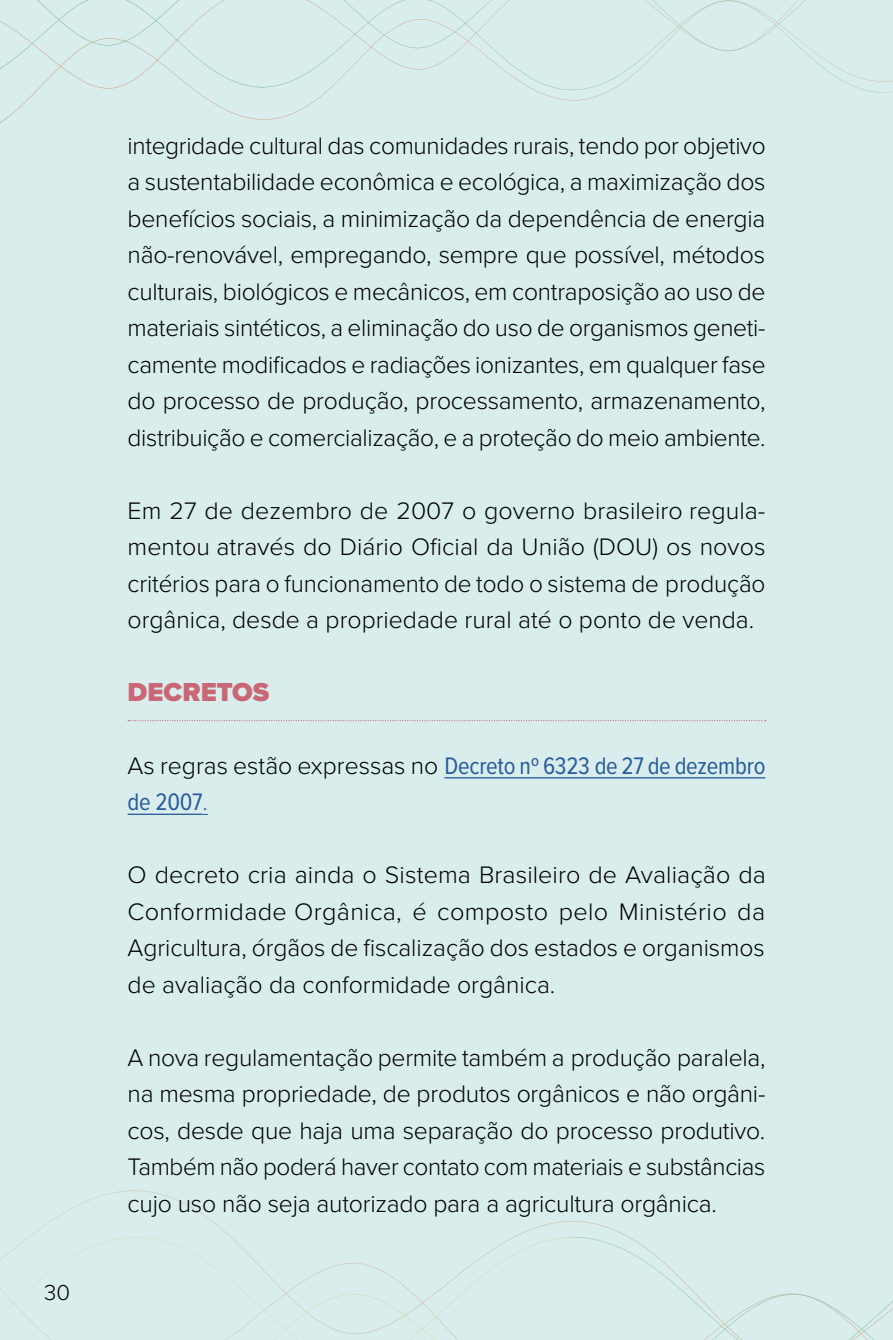
<style>
.page{position:relative;width:893px;height:1340px;background:#fff}
.page>*{position:absolute;margin:0;border:0;box-sizing:border-box;transform-origin:0 0}
.t1{font:900 27px "Proxima Nova";color:#c96776}
.t2{font:300 24.75px/36.4px "Proxima Nova";letter-spacing:-.01em;color:#000;text-align:justify}
.t3{font:24.75px/36.4px "Proxima Nova Cond";letter-spacing:-.01em;color:#275b9b}
.t4{font:300 22.5px "Proxima Nova";color:#000}
.s1{font-family:"Proxima Nova";font-weight:300;color:#000}
.s2{font-family:"Proxima Nova";font-weight:300}
</style>
<div class="page">
<div style="left:0;top:0;width:893px;height:1339px;background:#d9edec"></div>
<svg style="left:0;top:0;width:893px;height:123px"></svg>
<svg style="left:0;top:1190px;width:893px;height:149px"></svg>
<svg style="left:128px;top:720px;width:638px;height:1px"></svg>
<hr style="left:444px;top:777px;width:321px;height:1px;background:#275b9b">
<hr style="left:128px;top:813px;width:75px;height:2px;background:#275b9b">
<p class="t4" style="left:44px;top:1275px;width:27px">30</p>
<p class="t2" style="left:128px;top:126px;width:640px">integridade cultural das comunidades rurais, tendo por objetivo a sustentabilidade econômica e ecológica, a maximização dos benefícios sociais, a minimização da dependência de energia não-renovável, empregando, sempre que possível, métodos culturais, biológicos e mecânicos, em contraposição ao uso de materiais sintéticos, a eliminação do uso de organismos geneti&shy;camente modificados e radiações ionizantes, em qualquer fase do processo de produção, processamento, armazenamento, distribuição e comercialização, e a proteção do meio ambiente.</p>
<p class="t2" style="left:128px;top:491px;width:639px">Em 27 de dezembro de 2007 o governo brasileiro regula&shy;mentou através do Diário Oficial da União (DOU) os novos critérios para o funcionamento de todo o sistema de produção orgânica, desde a propriedade rural até o ponto de venda.</p>
<p class="t1" style="left:128px;top:672px;width:143px">DECRETOS</p>
<p class="t3" style="left:128px;top:746px;width:639px"><span class="s1">As regras estão expressas no</span> Decreto nº 6323 de 27 de dezembro de 2007<span class="s2">.</span></p>
<p class="t2" style="left:128px;top:855px;width:640px">O decreto cria ainda o Sistema Brasileiro de Avaliação da Conformidade Orgânica, é composto pelo Ministério da Agricultura, órgãos de fiscalização dos estados e organismos de avaliação da conformidade orgânica.</p>
<p class="t2" style="left:128px;top:1037px;width:639px">A nova regulamentação permite também a produção paralela, na mesma propriedade, de produtos orgânicos e não orgâni&shy;cos, desde que haja uma separação do processo produtivo.<br>Também não poderá haver contato com materiais e substâncias cujo uso não seja autorizado para a agricultura orgânica.</p>
</div>
